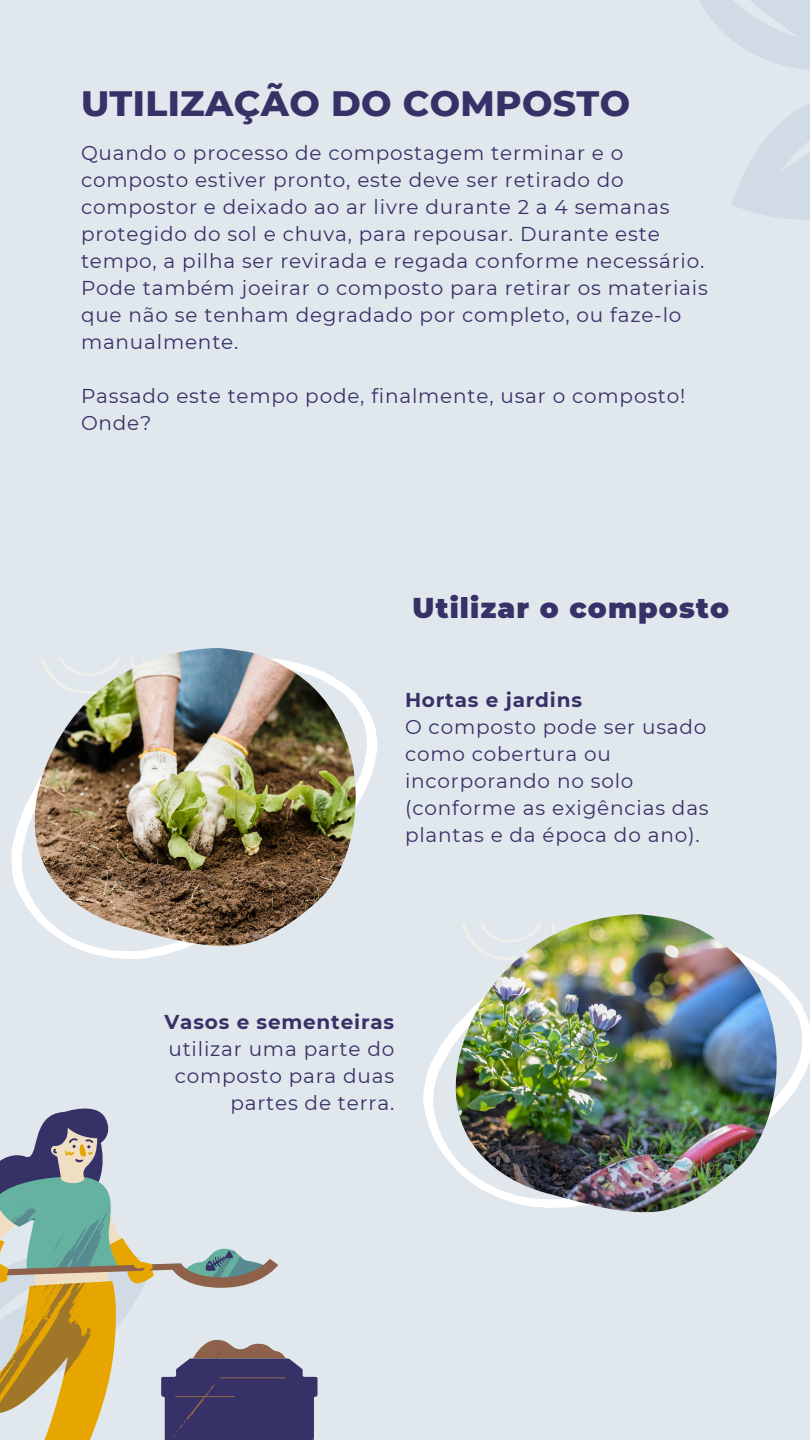
<style>
.page{position:relative;width:810px;height:1440px;background:#e1e8ed}
.page>*{position:absolute;margin:0;border:0;box-sizing:border-box;transform-origin:0 0}
.t1{font:800 36px "Montserrat";letter-spacing:.01em;color:#363267}
.t2{font:900 28px "Montserrat";letter-spacing:.04em;color:#363267}
.t3{font:20px/27px "Montserrat";letter-spacing:.04em;color:#363267}
.t4{font:700 20px "Montserrat";letter-spacing:.04em;color:#363267}
</style>
<div class="page">
<svg style="left:11px;top:694px;width:367px;height:265px"></svg>
<svg style="left:423px;top:981px;width:387px;height:232px"></svg>
<img style="left:35px;top:648px;width:321px;height:301px">
<img style="left:452px;top:914px;width:329px;height:298px">
<svg style="left:699px;top:0;width:111px;height:220px"></svg>
<svg style="left:0;top:1108px;width:318px;height:332px"></svg>
<p class="t1" style="left:81px;top:81px;width:551px">UTILIZAÇÃO DO COMPOSTO</p>
<p class="t3" style="left:81px;top:139px;width:628px">Quando o processo de compostagem terminar e o composto estiver pronto, este deve ser retirado do compostor e deixado ao ar livre durante 2 a 4 semanas protegido do sol e chuva, para repousar. Durante este tempo, a pilha ser revirada e regada conforme necessário.<br>Pode também joeirar o composto para retirar os materiais que não se tenham degradado por completo, ou faze-lo manualmente.</p>
<p class="t3" style="left:81px;top:382px;width:606px">Passado este tempo pode, finalmente, usar o composto!<br>Onde?</p>
<p class="t2" style="left:413px;top:591px;width:318px">Utilizar o composto</p>
<p class="t4" style="left:405px;top:687px;width:179px">Hortas e jardins</p>
<p class="t3" style="left:405px;top:713px;width:305px">O composto pode ser usado como cobertura ou incorporando no solo (conforme as exigências das plantas e da época do ano).</p>
<p class="t4" style="left:165px;top:1010px;width:231px">Vasos e sementeiras</p>
<p class="t3" style="left:168px;top:1036px;width:227px;text-align:right">utilizar uma parte do composto para duas partes de terra.</p>
</div>
